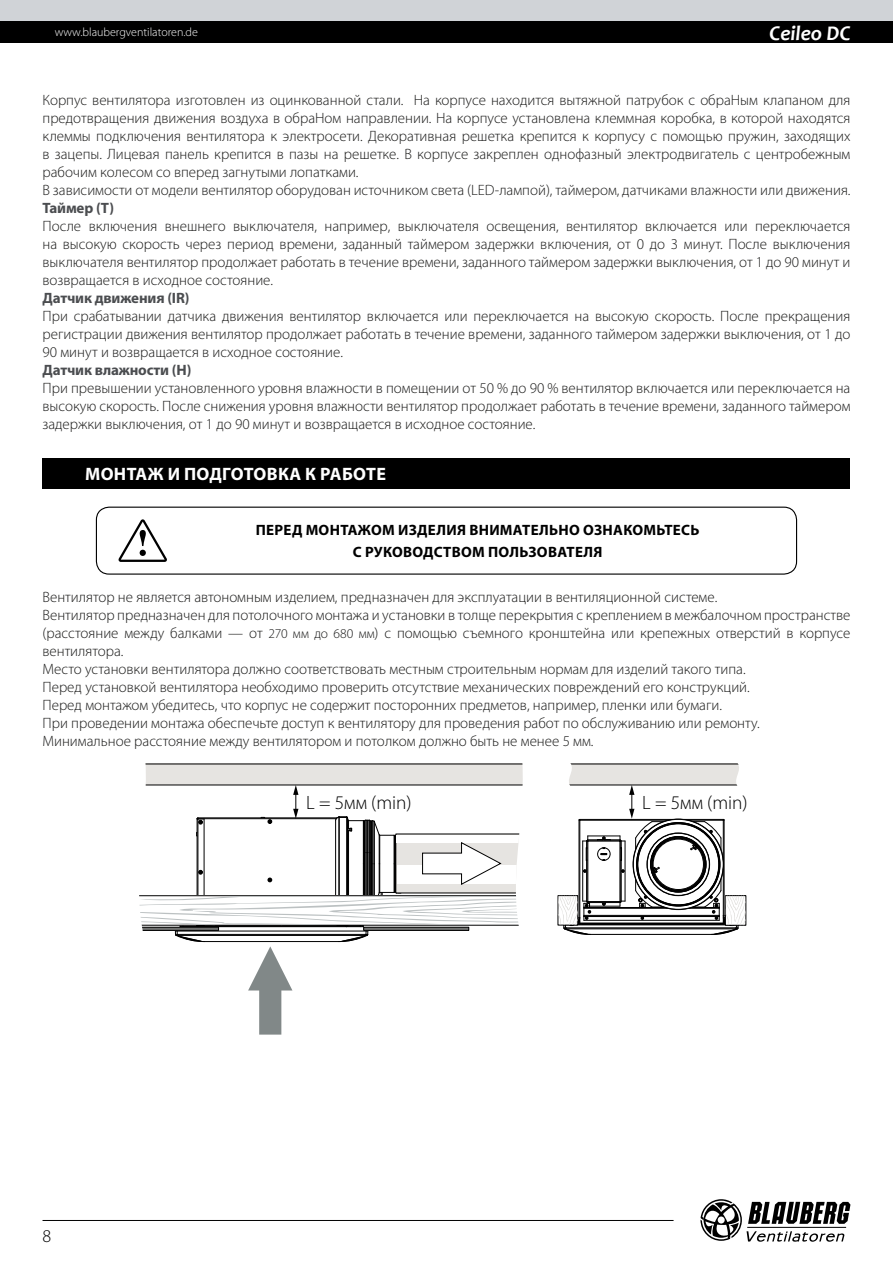
<style>
.page{position:relative;width:893px;height:1263px;background:#fff}
.page>*{position:absolute;margin:0;border:0;box-sizing:border-box;transform-origin:0 0}
.t1{font:italic 700 21px "Candara";color:#fff}
.t2{font:300 19.35px "Myriad Pro";color:#000}
.t3{font:700 18px "Myriad Pro";letter-spacing:.02em;color:#fff}
.t4{font:300 18px "Myriad Pro";color:#000}
.t5{font:300 15px/18px "Myriad Pro";color:#1a1a19;text-align:justify}
.t6{font:700 15px/22.2px "Myriad Pro";letter-spacing:.02em;color:#000;text-align:center}
.t7{font:700 15px "Myriad Pro";letter-spacing:-.01em;color:#4b4d50}
.t8{font:300 12px "Myriad Pro";color:#fff}
.s1{font-size:13.5px}
</style>
<div class="page">
<div style="left:0;top:0;width:893px;height:21px;background:#d0d3d7"></div>
<div style="left:0;top:21px;width:893px;height:22px;background:#000"></div>
<svg style="left:700px;top:1199px;width:150px;height:43px"></svg>
<hr style="left:43px;top:1220px;width:631px;height:1px;background:#000">
<svg style="left:139px;top:763px;width:384px;height:271px"></svg>
<svg style="left:558px;top:763px;width:188px;height:172px"></svg>
<div style="left:43px;top:458px;width:807px;height:31px;background:#000"></div>
<div style="left:96px;top:507px;width:701px;height:68px;border:1px solid #000;border-radius:13px"></div>
<svg style="left:118px;top:519px;width:49px;height:43px"></svg>
<p class="t8" style="left:55px;top:26px;width:145px">www.blaubergventilatoren.de</p>
<h1 class="t1" style="left:770px;top:20px;width:82px">Ceileo DC</h1>
<p class="t5" style="left:43px;top:91px;width:809px;text-align:left">Корпус вентилятора изготовлен из оцинкованной стали. На корпусе находится вытяжной патрубок с обраНым клапаном для предотвращения движения воздуха в обраНом направлении. На корпусе установлена клеммная коробка, в которой находятся клеммы подключения вентилятора к электросети. Декоративная решетка крепится к корпусу с помощью пружин, заходящих в зацепы. Лицевая панель крепится в пазы на решетке. В корпусе закреплен однофазный электродвигатель с центробежным рабочим колесом со вперед загнутыми лопатками.<br>В зависимости от модели вентилятор оборудован источником света (LED-лампой), таймером, датчиками влажности или движения.</p>
<p class="t7" style="left:43px;top:198px;width:73px">Таймер (T)</p>
<p class="t5" style="left:43px;top:217px;width:809px">После включения внешнего выключателя, например, выключателя освещения, вентилятор включается или переключается на высокую скорость через период времени, заданный таймером задержки включения, от 0 до 3 минут. После выключения выключателя вентилятор продолжает работать в течение времени, заданного таймером задержки выключения, от 1 до 90 минут и возвращается в исходное состояние.</p>
<p class="t7" style="left:43px;top:288px;width:148px">Датчик движения (IR)</p>
<p class="t5" style="left:43px;top:307px;width:809px">При срабатывании датчика движения вентилятор включается или переключается на высокую скорость. После прекращения регистрации движения вентилятор продолжает работать в течение времени, заданного таймером задержки выключения, от 1 до 90 минут и возвращается в исходное состояние.</p>
<p class="t7" style="left:43px;top:360px;width:150px">Датчик влажности (H)</p>
<p class="t5" style="left:43px;top:379px;width:809px">При превышении установленного уровня влажности в помещении от 50 % до 90 % вентилятор включается или переключается на высокую скорость. После снижения уровня влажности вентилятор продолжает работать в течение времени, заданного таймером задержки выключения, от 1 до 90 минут и возвращается в исходное состояние.</p>
<p class="t3" style="left:85px;top:462px;width:302px">МОНТАЖ И ПОДГОТОВКА К РАБОТЕ</p>
<p class="t6" style="left:256px;top:518px;width:445px">ПЕРЕД МОНТАЖОМ ИЗДЕЛИЯ ВНИМАТЕЛЬНО ОЗНАКОМЬТЕСЬ<br>С РУКОВОДСТВОМ ПОЛЬЗОВАТЕЛЯ</p>
<p class="t5" style="left:43px;top:588px;width:809px;text-align:left">Вентилятор не является автономным изделием, предназначен для эксплуатации в вентиляционной системе.<br>Вентилятор предназначен для потолочного монтажа и установки в толще перекрытия с креплением в межбалочном пространстве (расстояние между балками — от <span class="s1">270 мм до 680 мм</span>) с помощью съемного кронштейна или крепежных отверстий в корпусе вентилятора.<br>Место установки вентилятора должно соответствовать местным строительным нормам для изделий такого типа.<br>Перед установкой вентилятора необходимо проверить отсутствие механических повреждений его конструкций.<br>Перед монтажом убедитесь, что корпус не содержит посторонних предметов, например, пленки или бумаги.<br>При проведении монтажа обеспечьте доступ к вентилятору для проведения работ по обслуживанию или ремонту.<br>Минимальное расстояние между вентилятором и потолком должно быть не менее 5 мм.</p>
<p class="t4" style="left:43px;top:1226px;width:10px">8</p>
<p class="t2" style="left:306px;top:791px;width:107px">L = 5мм (min)</p>
<p class="t2" style="left:642px;top:791px;width:107px">L = 5мм (min)</p>
</div>
